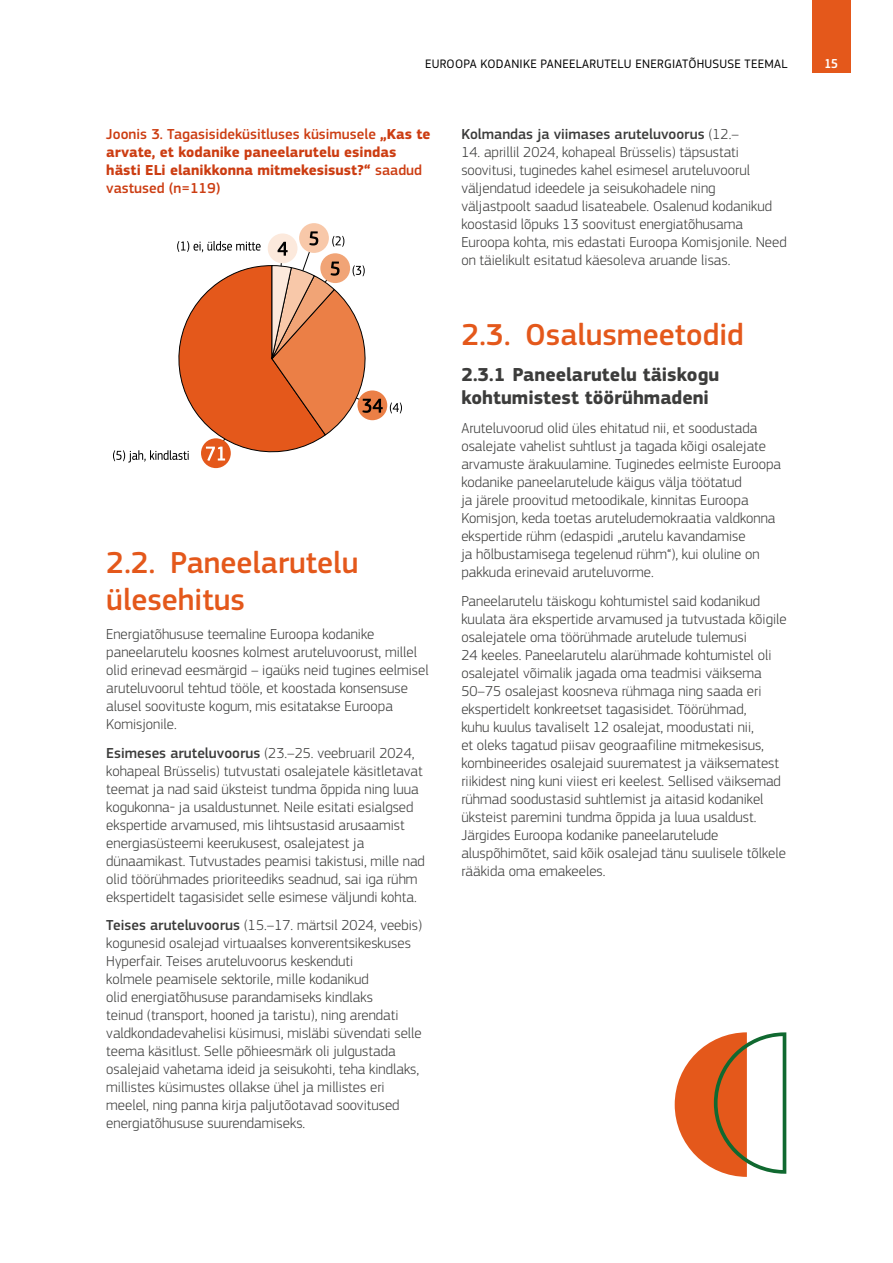
<style>
.page{position:relative;width:893px;height:1263px;background:#fff}
.page>*{position:absolute;margin:0;border:0;box-sizing:border-box;transform-origin:0 0}
.Heading_2__H2__numbering{font:500 31.5px/37.5px "EC Square Sans Pro";color:#e4581b}
.Heading_3__H3__numbering{font:700 19.5px/23.4px "EC Square Sans Pro";color:#3c3c3b}
.Body_text__P{font:300 15px/18px "EC Square Sans Pro";color:#3c3c3b}
.Heading_3__H3__figure{font:700 15px/18px "EC Square Sans Pro";color:#cc3d12}
.Body_text__P-2{font:500 15px "EC Square Sans Pro";color:#3c3c3b}
.t1{font:500 13.5px "EC Square Sans Cond Pro";color:#fff}
.t2{font:12.75px "EC Square Sans Pro";letter-spacing:.02em;color:#000}
.s1{font-weight:500}
.s2{font-weight:300}
</style>
<div class="page">
<svg style="left:675px;top:1032px;width:111px;height:145px"></svg>
<div style="left:812px;top:0;width:38px;height:72px;background:#e4581b"></div>
<div style="left:201px;top:438px;width:30px;height:30px;background:#e4581b;border-radius:50%"></div>
<div style="left:357px;top:390px;width:30px;height:30px;background:#eb7f46;border-radius:50%"></div>
<div style="left:299px;top:223px;width:30px;height:30px;background:#f8c8a9;border-radius:50%"></div>
<svg style="left:390px;top:402px;width:12px;height:11px"></svg>
<svg style="left:113px;top:231px;width:270px;height:233px"></svg>
<p class="t2" style="left:425px;top:56px;width:364px">EUROOPA KODANIKE PANEELARUTELU ENERGIATÕHUSUSE TEEMAL</p>
<p class="t1" style="left:824px;top:56px;width:15px">15</p>
<h3 class="Heading_3__H3__figure" style="left:106px;top:125px;width:326px"><span class="s1">Joonis 3. Tagasisideküsitluses küsimusele</span> „Kas te arvate, et kodanike paneelarutelu esindas hästi ELi elanikkonna mitmekesisust?“ <span class="s1">saadud vastused (n=119)</span></h3>
<h2 class="Heading_2__H2__numbering" style="left:106px;top:544px;width:254px">2.2. Paneelarutelu ülesehitus</h2>
<p class="Body_text__P" style="left:106px;top:625px;width:324px">Energiatõhususe teemaline Euroopa kodanike paneelarutelu koosnes kolmest aruteluvoorust, millel olid erinevad eesmärgid – igaüks neid tugines eelmisel aruteluvoorul tehtud tööle, et koostada konsensuse alusel soovituste kogum, mis esitatakse Euroopa Komisjonile.</p>
<p class="Body_text__P" style="left:106px;top:744px;width:320px"><span class="s1">Esimeses aruteluvoorus</span> (23.–25. veebruaril 2024, kohapeal Brüsselis) tutvustati osalejatele käsitletavat teemat ja nad said üksteist tundma õppida ning luua kogukonna- ja usaldustunnet. Neile esitati esialgsed ekspertide arvamused, mis lihtsustasid arusaamist energiasüsteemi keerukusest, osalejatest ja dünaamikast. Tutvustades peamisi takistusi, mille nad olid töörühmades prioriteediks seadnud, sai iga rühm ekspertidelt tagasisidet selle esimese väljundi kohta.</p>
<p class="Body_text__P" style="left:106px;top:916px;width:317px"><span class="s1">Teises aruteluvoorus</span> (15.–17. märtsil 2024, veebis) kogunesid osalejad virtuaalses konverentsikeskuses Hyperfair. Teises aruteluvoorus keskenduti<br>kolmele peamisele sektorile, mille kodanikud<br>olid energiatõhususe parandamiseks kindlaks<br>teinud (transport, hooned ja taristu), ning arendati valdkondadevahelisi küsimusi, misläbi süvendati selle teema käsitlust. Selle põhieesmärk oli julgustada osalejaid vahetama ideid ja seisukohti, teha kindlaks, millistes küsimustes ollakse ühel ja millistes eri meelel, ning panna kirja paljutõotavad soovitused energiatõhususe suurendamiseks.</p>
<p class="Body_text__P-2" style="left:461px;top:125px;width:279px">Kolmandas ja viimases aruteluvoorus <span class="s2">(12.–</span></p>
<p class="Body_text__P" style="left:461px;top:143px;width:327px">14. aprillil 2024, kohapeal Brüsselis) täpsustati soovitusi, tuginedes kahel esimesel aruteluvoorul väljendatud ideedele ja seisukohadele ning väljastpoolt saadud lisateabele. Osalenud kodanikud koostasid lõpuks 13 soovitust energiatõhusama Euroopa kohta, mis edastati Euroopa Komisjonile. Need on täielikult esitatud käesoleva aruande lisas.</p>
<h2 class="Heading_2__H2__numbering" style="left:461px;top:316px;width:284px">2.3. Osalusmeetodid</h2>
<h3 class="Heading_3__H3__numbering" style="left:461px;top:363px;width:259px">2.3.1 Paneelarutelu täiskogu kohtumistest töörühmadeni</h3>
<p class="Body_text__P" style="left:461px;top:419px;width:321px">Aruteluvoorud olid üles ehitatud nii, et soodustada osalejate vahelist suhtlust ja tagada kõigi osalejate arvamuste ärakuulamine. Tuginedes eelmiste Euroopa kodanike paneelarutelude käigus välja töötatud<br>ja järele proovitud metoodikale, kinnitas Euroopa Komisjon, keda toetas aruteludemokraatia valdkonna ekspertide rühm (edaspidi „arutelu kavandamise<br>ja hõlbustamisega tegelenud rühm“), kui oluline on pakkuda erinevaid aruteluvorme.</p>
<p class="Body_text__P" style="left:461px;top:592px;width:327px">Paneelarutelu täiskogu kohtumistel said kodanikud kuulata ära ekspertide arvamused ja tutvustada kõigile osalejatele oma töörühmade arutelude tulemusi<br>24 keeles. Paneelarutelu alarühmade kohtumistel oli osalejatel võimalik jagada oma teadmisi väiksema 50–75 osalejast koosneva rühmaga ning saada eri ekspertidelt konkreetset tagasisidet. Töörühmad,<br>kuhu kuulus tavaliselt 12 osalejat, moodustati nii,<br>et oleks tagatud piisav geograafiline mitmekesisus, kombineerides osalejaid suurematest ja väiksematest riikidest ning kuni viiest eri keelest. Sellised väiksemad rühmad soodustasid suhtlemist ja aitasid kodanikel üksteist paremini tundma õppida ja luua usaldust.<br>Järgides Euroopa kodanike paneelarutelude aluspõhimõtet, said kõik osalejad tänu suulisele tõlkele rääkida oma emakeeles.</p>
</div>
